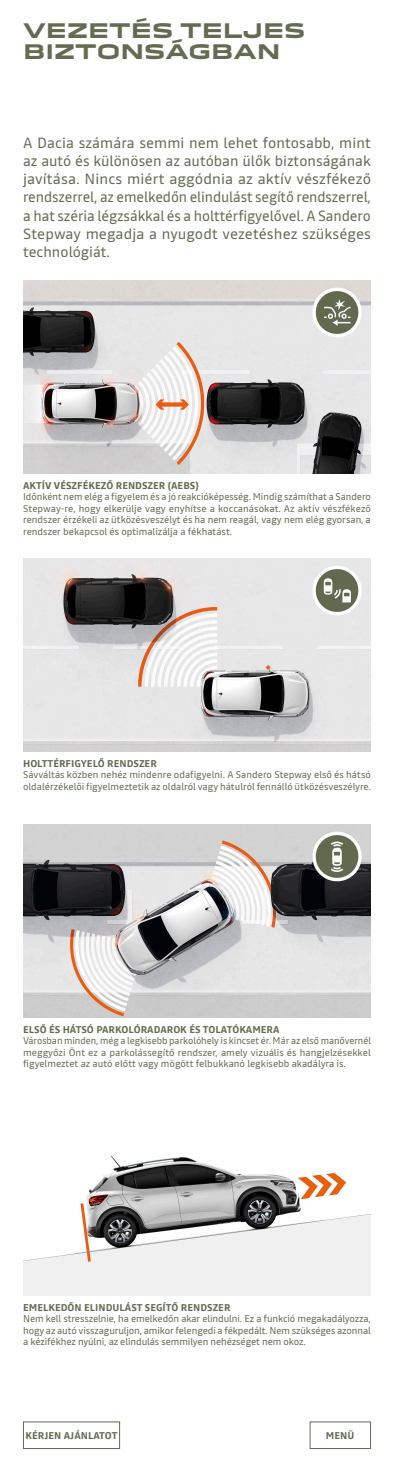
<style>
.page{position:relative;width:394px;height:1472px;background:#fff}
.page>*{position:absolute;margin:0;border:0;box-sizing:border-box;transform-origin:0 0}
._02_Titre_Kaki{font:700 19.6px/21.3px "Dacia Block Extended";color:#646b52}
._02_Texte_Courant_Kaki{font:14.7px/18.2px "Read";letter-spacing:.005em;color:#646b52;text-align:justify}
._03_Texte_courant_Kaki{font:9.8px/11.5px "Read";color:#646b52;text-align:justify}
._03_Titre_Kaki{font:700 9.8px "Read";color:#646b52}
._02_Texte_Configurez_Retour{font:700 9.8px "Read";color:#646b52}
</style>
<div class="page">
<img style="left:23px;top:280px;width:348px;height:194px">
<img style="left:23px;top:558px;width:348px;height:193px">
<img style="left:23px;top:824px;width:348px;height:194px">
<img style="left:23px;top:1155px;width:348px;height:140px">
<p class="_02_Titre_Kaki" style="left:23px;top:20px;width:284px">VEZETÉS TELJES<br>BIZTONSÁGBAN</p>
<p class="_02_Texte_Courant_Kaki" style="left:23px;top:133px;width:349px">A Dacia számára semmi nem lehet fontosabb, mint az autó és különösen az autóban ülők biztonságának javítása. Nincs miért aggódnia az aktív vészfékező rendszerrel, az emelkedőn elindulást segítő rendszerrel, a hat széria légzsákkal és a holttérfigyelővel. A Sandero Stepway megadja a nyugodt vezetéshez szükséges technológiát.</p>
<p class="_03_Titre_Kaki" style="left:23px;top:478px;width:177px">AKTÍV VÉSZFÉKEZŐ RENDSZER (AEBS)</p>
<p class="_03_Texte_courant_Kaki" style="left:23px;top:491px;width:349px">Időnként nem elég a figyelem és a jó reakcióképesség. Mindig számíthat a Sandero Stepway-re, hogy elkerülje vagy enyhítse a koccanásokat. Az aktív vészfékező rendszer érzékeli az ütközésveszélyt és ha nem reagál, vagy nem elég gyorsan, a rendszer bekapcsol és optimalizálja a fékhatást.</p>
<p class="_03_Titre_Kaki" style="left:23px;top:756px;width:135px">HOLTTÉRFIGYELŐ RENDSZER</p>
<p class="_03_Texte_courant_Kaki" style="left:23px;top:769px;width:349px">Sávváltás közben nehéz mindenre odafigyelni. A Sandero Stepway első és hátsó oldalérzékelői figyelmeztetik az oldalról vagy hátulról fennálló ütközésveszélyre.</p>
<p class="_03_Titre_Kaki" style="left:23px;top:1022px;width:258px">ELSŐ ÉS HÁTSÓ PARKOLÓRADAROK ÉS TOLATÓKAMERA</p>
<p class="_03_Texte_courant_Kaki" style="left:23px;top:1035px;width:349px">Városban minden, még a legkisebb parkolóhely is kincset ér. Már az első manővernél meggyőzi Önt ez a parkolássegítő rendszer, amely vizuális és hangjelzésekkel figyelmeztet az autó előtt vagy mögött felbukkanó legkisebb akadályra is.</p>
<p class="_03_Titre_Kaki" style="left:23px;top:1300px;width:209px">EMELKEDŐN ELINDULÁST SEGÍTŐ RENDSZER</p>
<p class="_03_Texte_courant_Kaki" style="left:23px;top:1312px;width:349px">Nem kell stresszelnie, ha emelkedőn akar elindulni. Ez a funkció megakadályozza, hogy az autó visszaguruljon, amikor felengedi a fékpedált. Nem szükséges azonnal a kézifékhez nyúlni, az elindulás semmilyen nehézséget nem okoz.</p>
<p class="_02_Texte_Configurez_Retour" style="left:26px;top:1428px;width:93px">KÉRJEN AJÁNLATOT</p>
<p class="_02_Texte_Configurez_Retour" style="left:326px;top:1428px;width:30px">MENÜ</p>
</div>
